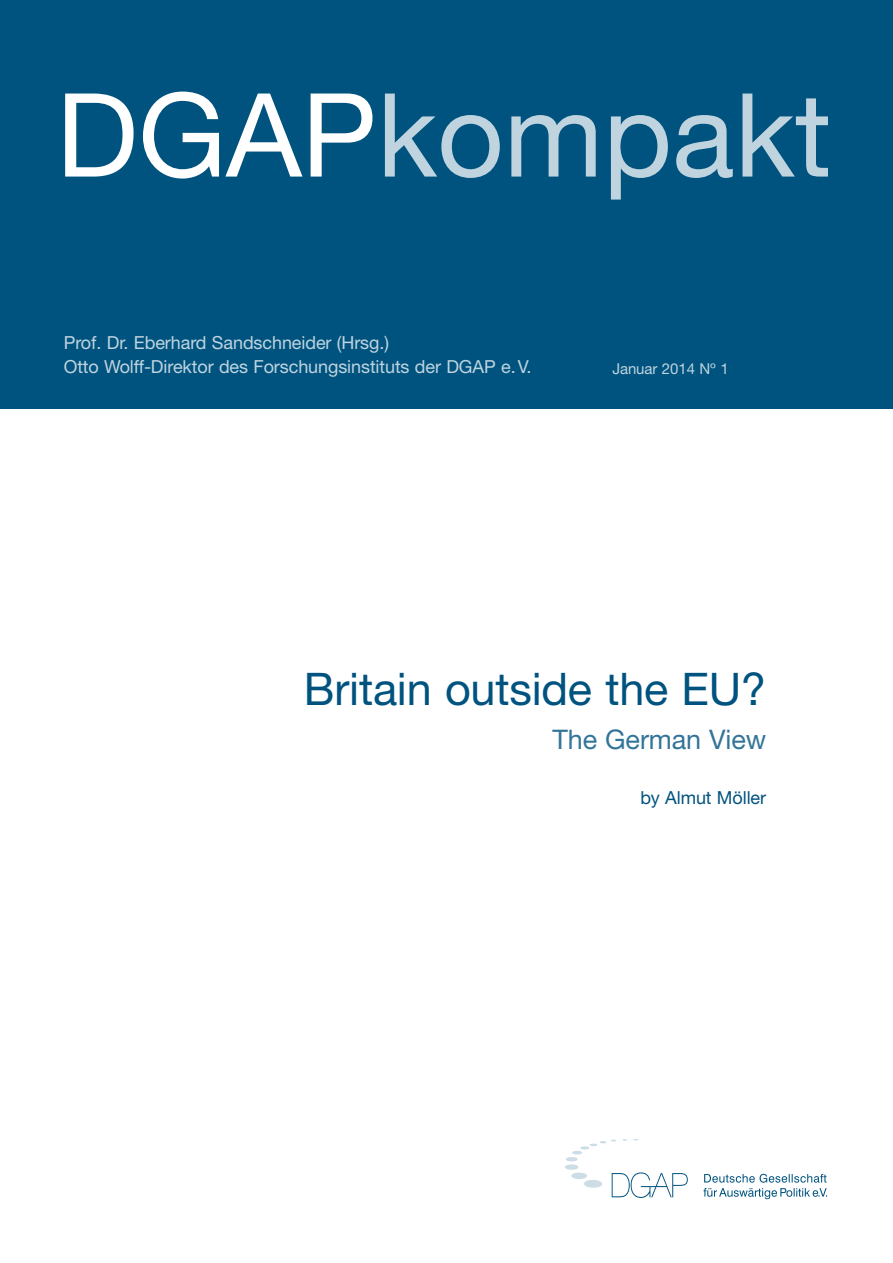
<style>
.page{position:relative;width:893px;height:1263px;background:#fff}
.page>*{position:absolute;margin:0;border:0;box-sizing:border-box;transform-origin:0 0}
.DGAPanalyse{font:116.25px "Helvetica Neue LT Std";color:#bfd4df}
.Haupttitel_Umsch{font:45px "Helvetica Neue LT Std";letter-spacing:-.005em;color:#00537f}
.Untertitel_Umsch_bla{font:27px "Helvetica Neue LT Std";letter-spacing:-.005em;color:#337598}
.FI_DGAP{font:18px/24px "Helvetica Neue LT Std";letter-spacing:-.005em;color:#bfd4df}
.Verfasser_U1{font:18px "Helvetica Neue LT Std";letter-spacing:-.005em;color:#00537f}
.Monat_Nummer_blau{font:15px "Helvetica Neue LT Std";letter-spacing:-.005em;color:#bfd4df}
.s1{color:#fff}
</style>
<div class="page">
<div style="left:0;top:0;width:893px;height:408px;background:#00537f"></div>
<svg style="left:565px;top:1139px;width:123px;height:59px"></svg>
<svg style="left:703px;top:1174px;width:124px;height:25px"></svg>
<p class="DGAPanalyse" style="left:56px;top:66px;width:777px"><span class="s1">DGAP</span>kompakt</p>
<p class="FI_DGAP" style="left:64px;top:330px;width:469px">Prof. Dr. Eberhard Sandschneider (Hrsg.)<br>Otto Wolff-Direktor des Forschungsinstituts der DGAP e.V.</p>
<p class="Monat_Nummer_blau" style="left:612px;top:360px;width:118px">Januar 2014 Nº 1</p>
<p class="Haupttitel_Umsch" style="left:304px;top:662px;width:464px">Britain outside the EU?</p>
<p class="Untertitel_Umsch_bla" style="left:552px;top:723px;width:215px">The German View</p>
<p class="Verfasser_U1" style="left:640px;top:787px;width:127px">by Almut Möller</p>
</div>
